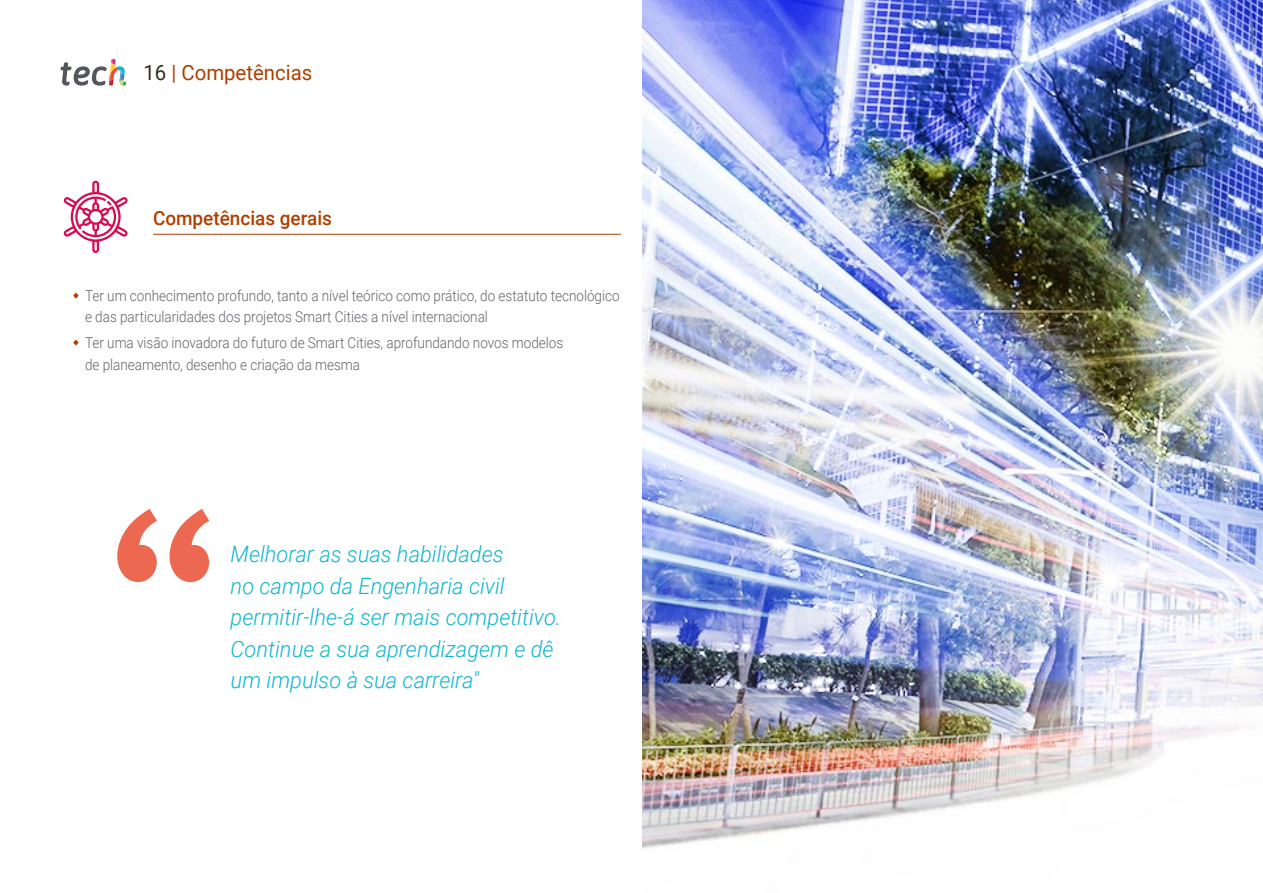
<style>
.page{position:relative;width:1263px;height:893px;background:#fff}
.page>*{position:absolute;margin:0;border:0;box-sizing:border-box;transform-origin:0 0}
.t1{font:italic 300 22.5px/31.5px "Roboto";color:#0fb6cf}
.t2{font:21px "Roboto";color:#ae4000}
.t3{font:500 19.5px "Roboto";color:#ae4000}
.t4{font:300 15px/21.8px "Roboto";color:#61646a;scale:.9 1}
.s1{color:#312e20}
</style>
<div class="page">
<svg style="left:61px;top:59px;width:65px;height:27px"></svg>
<hr style="left:153px;top:234px;width:468px;height:1px;background:#ae4000">
<svg style="left:117px;top:509px;width:92px;height:73px"></svg>
<img style="left:642px;top:0;width:621px;height:849px">
<svg style="left:63px;top:181px;width:65px;height:72px"></svg>
<h2 class="t2" style="left:144px;top:57px;width:170px"><span class="s1">16</span> | Competências</h2>
<h3 class="t3" style="left:153px;top:205px;width:180px">Competências gerais</h3>
<p class="t4" style="left:85px;top:284px;width:595px">Ter um conhecimento profundo, tanto a nível teórico como prático, do estatuto tecnológico e das particularidades dos projetos Smart Cities a nível internacional</p>
<p class="t4" style="left:85px;top:332px;width:533px">Ter uma visão inovadora do futuro de Smart Cities, aprofundando novos modelos de planeamento, desenho e criação da mesma</p>
<h1 class="t1" style="left:231px;top:538px;width:332px">Melhorar as suas habilidades<br>no campo da Engenharia civil permitir-lhe-á ser mais competitivo.<br>Continue a sua aprendizagem e dê um impulso à sua carreira"</h1>
</div>
